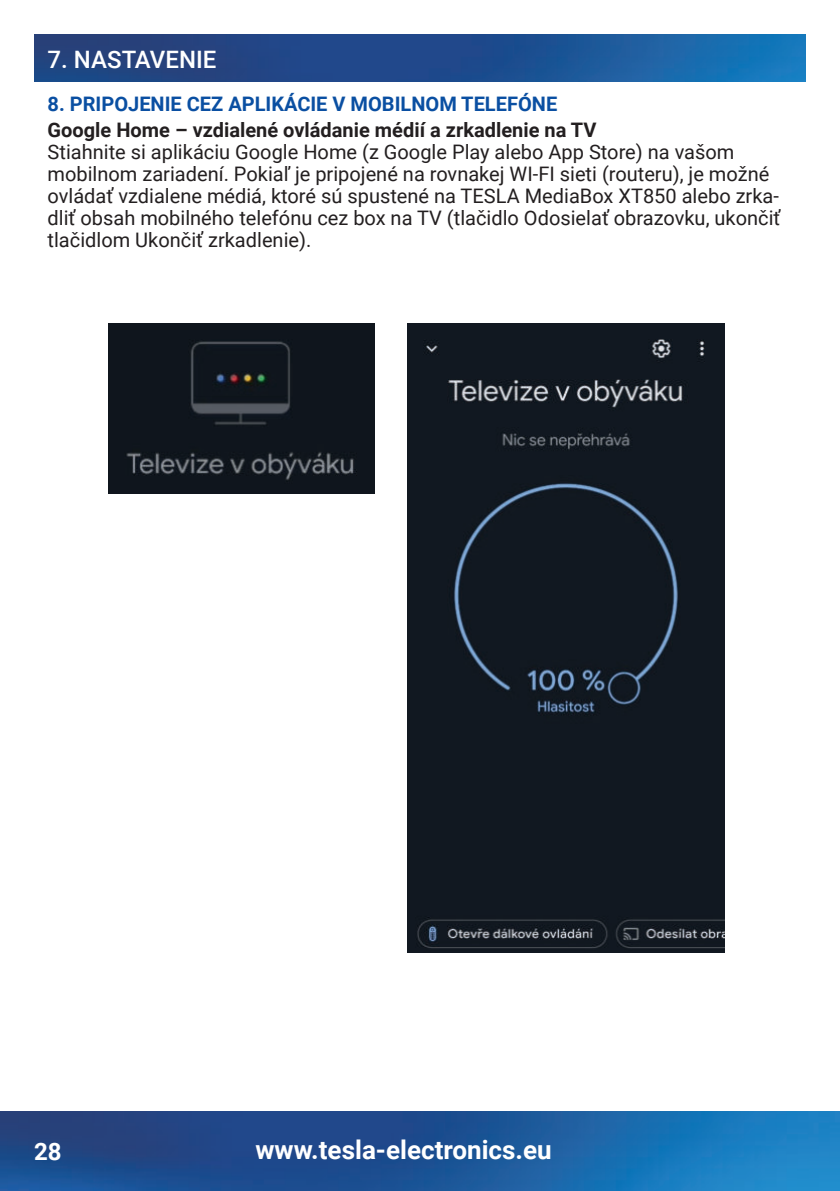
<style>
.page{position:relative;width:840px;height:1191px;background:#fff}
.page>*{position:absolute;margin:0;border:0;box-sizing:border-box;transform-origin:0 0}
.t1{font:700 26px "Roboto";color:#fff}
.t2{font:500 24px "Roboto";color:#fff}
.t3{font:700 24px "Roboto";color:#fff}
.t4{font:20px/22px "Roboto";color:#231f20}
.t5{font:700 20px "Roboto";color:#231f20}
.t6{font:700 20px "Roboto";color:#0a4fa2}
</style>
<div class="page">
<img style="left:0;top:1111px;width:839px;height:80px">
<img style="left:34px;top:34px;width:771px;height:47px">
<div style="left:407px;top:324px;width:317px;height:629px;background:#111821"></div>
<img style="left:108px;top:324px;width:266px;height:170px">
<p class="t2" style="left:48px;top:43px;width:170px">7. NASTAVENIE</p>
<p class="t6" style="left:48px;top:90px;width:511px">8. PRIPOJENIE CEZ APLIKÁCIE V MOBILNOM TELEFÓNE</p>
<p class="t5" style="left:48px;top:116px;width:550px">Google Home – vzdialené ovládanie médií a zrkadlenie na TV</p>
<p class="t4" style="left:48px;top:141px;width:734px">Stiahnite si aplikáciu Google Home (z Google Play alebo App Store) na vašom mobilnom zariadení. Pokiaľ je pripojené na rovnakej WI-FI sieti (routeru), je možné ovládať vzdialene médiá, ktoré sú spustené na TESLA MediaBox XT850 alebo zrka&shy;dliť obsah mobilného telefónu cez box na TV (tlačidlo Odosielať obrazovku, ukončiť tlačidlom Ukončiť zrkadlenie).</p>
<p class="t3" style="left:34px;top:1134px;width:29px">28</p>
<h1 class="t1" style="left:255px;top:1135px;width:298px">www.tesla-electronics.eu</h1>
</div>
